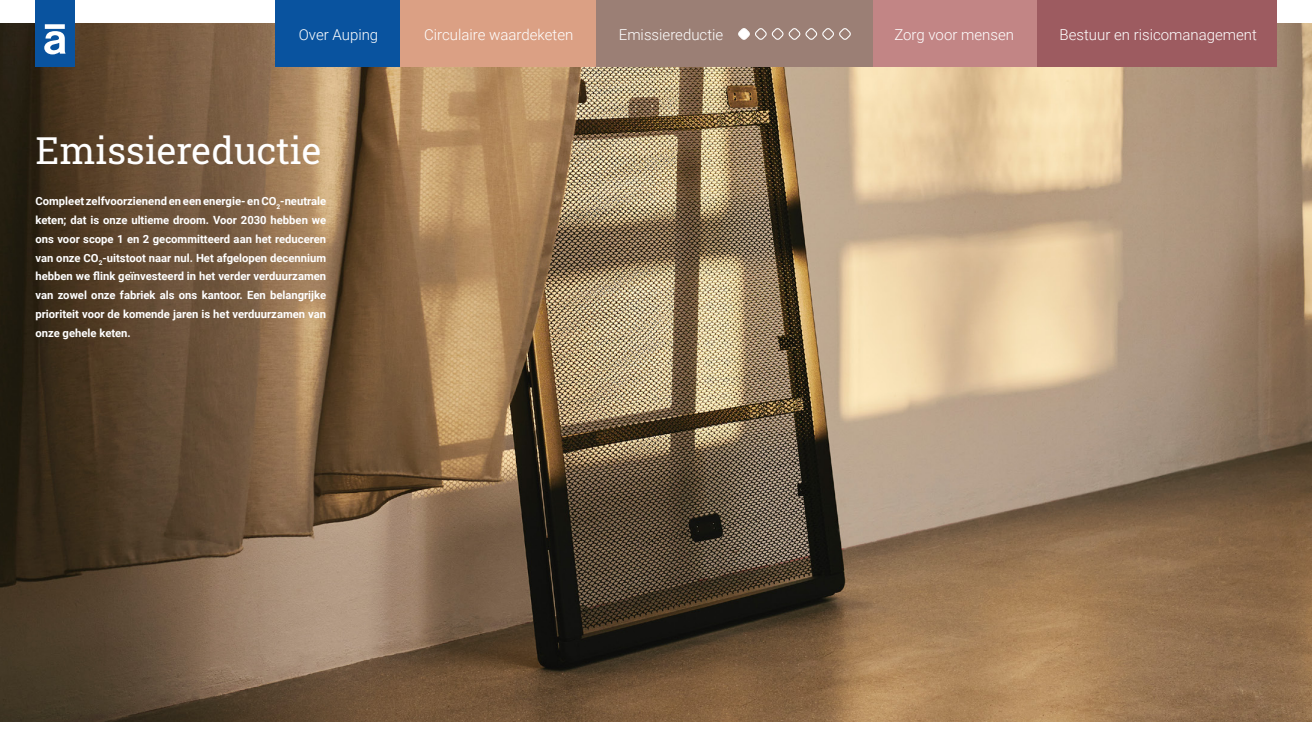
<style>
.page{position:relative;width:1312px;height:745px;background:#fff}
.page>*{position:absolute;margin:0;border:0;box-sizing:border-box;transform-origin:0 0}
.t1{font:37.5px "Roboto Slab";color:#fff}
.t2{font:300 15px "Roboto";color:#fff}
.t3{font:700 11.25px/18.8px "Roboto";color:#fff;text-align:justify}
</style>
<div class="page">
<img style="left:0;top:23px;width:1311px;height:698px">
<div style="left:400px;top:0;width:196px;height:66px;background:#dba084"></div>
<div style="left:275px;top:0;width:125px;height:66px;background:#09539f"></div>
<div style="left:872px;top:0;width:164px;height:66px;background:#c28585"></div>
<div style="left:1036px;top:0;width:240px;height:66px;background:#9d5b60"></div>
<div style="left:596px;top:0;width:276px;height:66px;background:#9b7f75"></div>
<svg style="left:738px;top:28px;width:113px;height:12px"></svg>
<div style="left:35px;top:0;width:39px;height:66px;background:#09539f"></div>
<svg style="left:44px;top:24px;width:22px;height:30px"></svg>
<h2 class="t2" style="left:299px;top:24px;width:81px">Over Auping</h2>
<h2 class="t2" style="left:424px;top:24px;width:151px">Circulaire waardeketen</h2>
<h2 class="t2" style="left:618px;top:24px;width:106px">Emissiereductie</h2>
<h2 class="t2" style="left:894px;top:24px;width:121px">Zorg voor mensen</h2>
<h2 class="t2" style="left:1059px;top:24px;width:199px">Bestuur en risicomanagement</h2>
<h1 class="t1" style="left:35px;top:124px;width:287px">Emissiereductie</h1>
<p class="t3" style="left:35px;top:191px;width:292px">Compleet zelfvoorzienend en een energie- en CO<sub>2</sub>-neutrale keten; dat is onze ultieme droom. Voor 2030 hebben we ons voor scope 1 en 2 gecommitteerd aan het reduceren van onze CO<sub>2</sub>-uitstoot naar nul. Het afgelopen decennium hebben we flink geïnvesteerd in het verder verduurzamen van zowel onze fabriek als ons kantoor. Een belangrijke prioriteit voor de komende jaren is het verduurzamen van onze gehele keten.</p>
</div>
